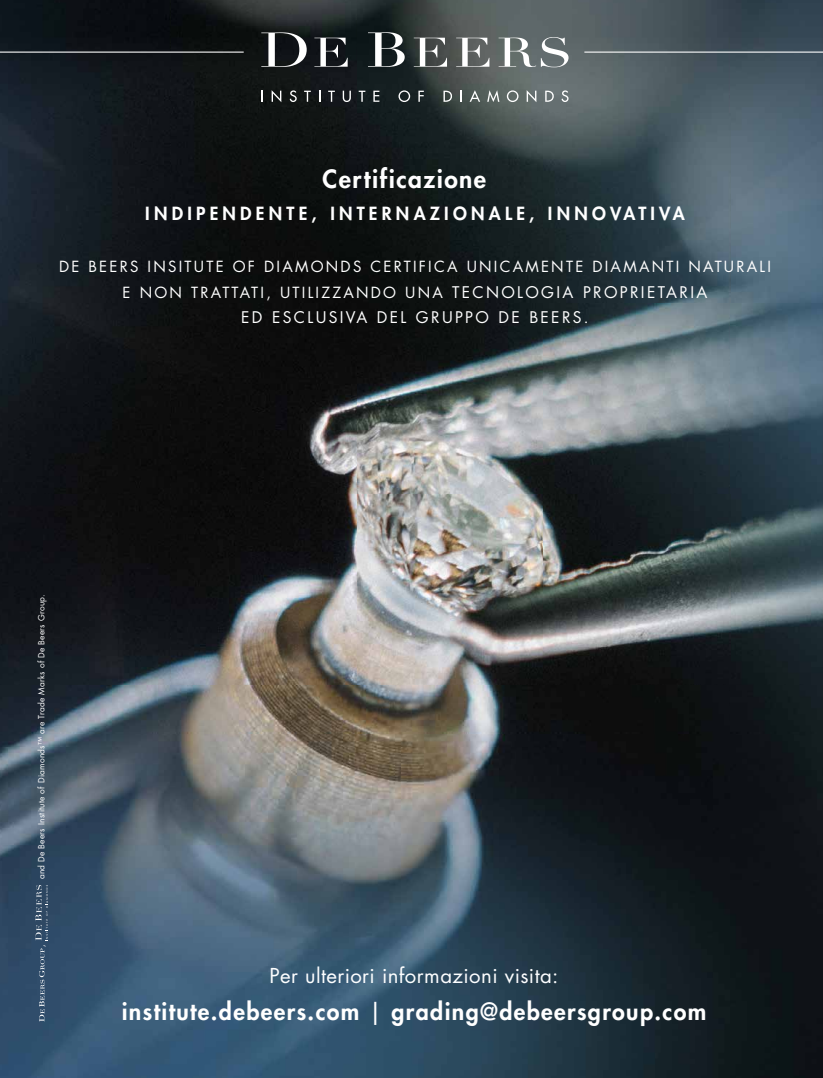
<style>
.page{position:relative;width:823px;height:1078px;background:#fff}
.page>*{position:absolute;margin:0;border:0;box-sizing:border-box;transform-origin:0 0}
.t1{font:800 24.5px "Futura Std";letter-spacing:.06em;color:#fff}
.t2{font:800 23.1px "Futura Std";letter-spacing:.06em;color:#fff}
.t3{font:20px "Futura Std";letter-spacing:.02em;color:#fdfeff}
.t4{font:800 17.7px "Futura Std";letter-spacing:.24em;color:#fff}
.t5{font:15.6px "Futura Std";letter-spacing:.15em;color:#fff}
.t6{font:15px/25.8px "Futura Std";letter-spacing:.15em;color:#fff;text-align:center}
.t7{font:8.3px "Futura Std";letter-spacing:.03em;color:#fff}
.s1{font-size:15.6px}
.s2{font-weight:500}
</style>
<div class="page">
<img style="left:0;top:733px;width:822px;height:344px">
<img style="left:0;top:0;width:822px;height:733px">
<svg style="left:261px;top:32px;width:45px;height:35px"></svg>
<svg style="left:314px;top:38px;width:33px;height:29px"></svg>
<svg style="left:368px;top:32px;width:36px;height:35px"></svg>
<svg style="left:413px;top:38px;width:34px;height:29px"></svg>
<svg style="left:456px;top:38px;width:33px;height:29px"></svg>
<svg style="left:498px;top:37px;width:70px;height:30px"></svg>
<svg style="left:271px;top:90px;width:10px;height:12px"></svg>
<svg style="left:289px;top:90px;width:7px;height:12px"></svg>
<svg style="left:304px;top:91px;width:6px;height:11px"></svg>
<svg style="left:318px;top:91px;width:2px;height:11px"></svg>
<svg style="left:328px;top:91px;width:6px;height:11px"></svg>
<svg style="left:342px;top:91px;width:8px;height:11px"></svg>
<svg style="left:358px;top:91px;width:7px;height:11px"></svg>
<svg style="left:373px;top:91px;width:6px;height:11px"></svg>
<svg style="left:398px;top:90px;width:12px;height:12px"></svg>
<svg style="left:418px;top:91px;width:5px;height:11px"></svg>
<svg style="left:443px;top:91px;width:9px;height:11px"></svg>
<svg style="left:469px;top:90px;width:11px;height:12px"></svg>
<svg style="left:487px;top:90px;width:12px;height:12px"></svg>
<svg style="left:506px;top:90px;width:12px;height:12px"></svg>
<svg style="left:526px;top:90px;width:10px;height:12px"></svg>
<svg style="left:545px;top:91px;width:8px;height:11px"></svg>
<svg style="left:561px;top:90px;width:7px;height:12px"></svg>
<hr style="left:0;top:52px;width:243px;height:1px;background:#fff">
<hr style="left:584px;top:52px;width:238px;height:1px;background:#fff">
<svg style="left:39px;top:948px;width:5px;height:73px"></svg>
<svg style="left:35px;top:884px;width:13px;height:57px"></svg>
<h1 class="t1" style="left:322px;top:163px;width:165px">Certificazione</h1>
<p class="t4" style="left:145px;top:202px;width:540px">INDIPENDENTE, INTERNAZIONALE, INNOVATIVA</p>
<p class="t6" style="left:59px;top:253px;width:713px">DE BEERS INSITUTE OF DIAMONDS CERTIFICA UNICAMENTE DIAMANTI NATURALI<br>E NON TRATTATI, UTILIZZANDO UNA <span class="s1">TECNOLOGIA PROPRIETARIA</span></p>
<p class="t5" style="left:241px;top:308px;width:349px">ED ESCLUSIVA DEL GRUPPO DE BEERS.</p>
<p class="t7" style="left:36px;top:879px;width:287px;rotate:-90deg">and De Beers Institute of Diamonds™ are Trade Marks of De Beers Group.</p>
<p class="t7" style="left:36px;top:946px;width:4px;rotate:-90deg">,</p>
<h3 class="t3" style="left:269px;top:962px;width:290px">Per ulteriori informazioni visita:</h3>
<h2 class="t2" style="left:122px;top:996px;width:585px">institute.debeers.com <span class="s2">|</span> grading@debeersgroup.com</h2>
</div>
